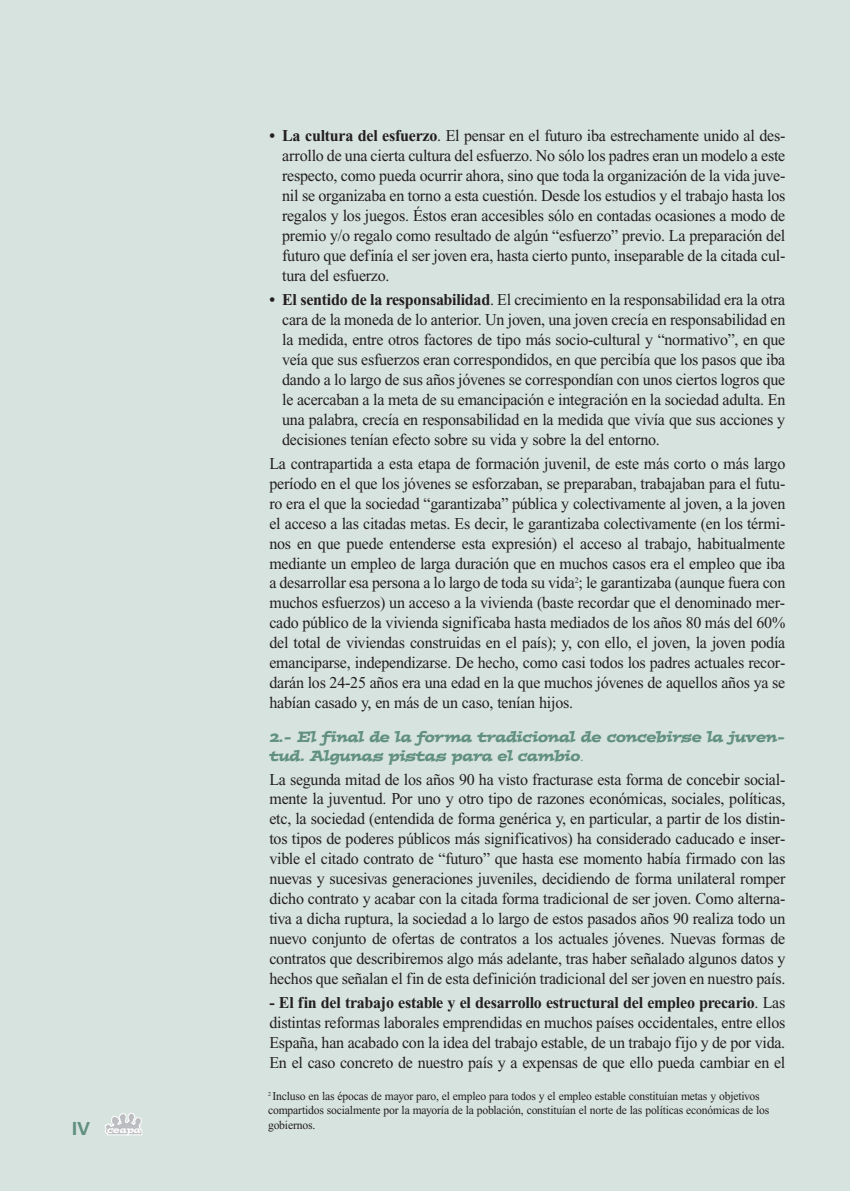
<style>
.page{position:relative;width:850px;height:1191px;background:#fff}
.page>*{position:absolute;margin:0;border:0;box-sizing:border-box;transform-origin:0 0}
.t1{font:16.5px/20px "Times";letter-spacing:-.015em;color:#231f20;text-align:justify}
.t2{font:700 16.5px "Times New Roman";letter-spacing:-.015em;color:#231f20}
.t3{font:italic 15px/19.6px "Postino";letter-spacing:-.02em;color:#619080}
.t4{font:12px/14.4px "Times";letter-spacing:-.015em;color:#231f20}
.t5{font:italic 9.45px "Postino";letter-spacing:-.01em;color:#fff}
.s1{font-family:"Univers";font-weight:700;font-style:normal;font-size:18px;color:#619080}
.s2{font-family:"Times New Roman";font-weight:700}
.s3{font-family:"Times";font-style:normal}
.s4{font-family:"Times";font-weight:400}
</style>
<div class="page">
<div style="left:0;top:1px;width:849px;height:1189px;background:#d7e3de"></div>
<svg style="left:105px;top:1113px;width:37px;height:21px"></svg>
<p class="t5" style="left:72px;top:1125px;width:70px"><span class="s1">IV</span> ceapa</p>
<p class="t1" style="left:282px;top:127px;width:504px;text-indent:-13px"><span class="s2">• La cultura del esfuerzo</span>. El pensar en el futuro iba estrechamente unido al des&shy;arrollo de una cierta cultura del esfuerzo. No sólo los padres eran un modelo a este respecto, como pueda ocurrir ahora, sino que toda la organización de la vida juve&shy;nil se organizaba en torno a esta cuestión. Desde los estudios y el trabajo hasta los regalos y los juegos. Éstos eran accesibles sólo en contadas ocasiones a modo de premio y/o regalo como resultado de algún “esfuerzo” previo. La preparación del futuro que definía el ser joven era, hasta cierto punto, inseparable de la citada cul&shy;tura del esfuerzo.</p>
<p class="t1" style="left:282px;top:291px;width:504px;text-indent:-13px"><span class="s2">• El sentido de la responsabilidad</span>. El crecimiento en la responsabilidad era la otra cara de la moneda de lo anterior. Un joven, una joven crecía en responsabilidad en la medida, entre otros factores de tipo más socio-cultural y “normativo”, en que veía que sus esfuerzos eran correspondidos, en que percibía que los pasos que iba dando a lo largo de sus años jóvenes se correspondían con unos ciertos logros que le acercaban a la meta de su emancipación e integración en la sociedad adulta. En una palabra, crecía en responsabilidad en la medida que vivía que sus acciones y decisiones tenían efecto sobre su vida y sobre la del entorno.</p>
<p class="t1" style="left:269px;top:455px;width:517px">La contrapartida a esta etapa de formación juvenil, de este más corto o más largo período en el que los jóvenes se esforzaban, se preparaban, trabajaban para el futu&shy;ro era el que la sociedad “garantizaba” pública y colectivamente al joven, a la joven el acceso a las citadas metas. Es decir, le garantizaba colectivamente (en los térmi&shy;nos en que puede entenderse esta expresión) el acceso al trabajo, habitualmente mediante un empleo de larga duración que en muchos casos era el empleo que iba a desarrollar esa persona a lo largo de toda su vida<sup>2</sup>; le garantizaba (aunque fuera con muchos esfuerzos) un acceso a la vivienda (baste recordar que el denominado mer&shy;cado público de la vivienda significaba hasta mediados de los años 80 más del 60% del total de viviendas construidas en el país); y, con ello, el joven, la joven podía emanciparse, independizarse. De hecho, como casi todos los padres actuales recor&shy;darán los 24-25 años era una edad en la que muchos jóvenes de aquellos años ya se habían casado y, en más de un caso, tenían hijos.</p>
<p class="t3" style="left:269px;top:728px;width:517px">2.- El final de la forma tradicional de concebirse la juven&shy;tud. Algunas pistas para el cambio<span class="s3">.</span></p>
<p class="t1" style="left:269px;top:770px;width:517px">La segunda mitad de los años 90 ha visto fracturase esta forma de concebir social&shy;mente la juventud. Por uno y otro tipo de razones económicas, sociales, políticas, etc, la sociedad (entendida de forma genérica y, en particular, a partir de los distin&shy;tos tipos de poderes públicos más significativos) ha considerado caducado e inser&shy;vible el citado contrato de “futuro” que hasta ese momento había firmado con las nuevas y sucesivas generaciones juveniles, decidiendo de forma unilateral romper dicho contrato y acabar con la citada forma tradicional de ser joven. Como alterna&shy;tiva a dicha ruptura, la sociedad a lo largo de estos pasados años 90 realiza todo un nuevo conjunto de ofertas de contratos a los actuales jóvenes. Nuevas formas de contratos que describiremos algo más adelante, tras haber señalado algunos datos y hechos que señalan el fin de esta definición tradicional del ser joven en nuestro país.</p>
<p class="t2" style="left:269px;top:996px;width:517px">- El fin del trabajo estable y el desarrollo estructural del empleo precario<span class="s4">. Las</span></p>
<p class="t1" style="left:269px;top:1013px;width:517px">distintas reformas laborales emprendidas en muchos países occidentales, entre ellos España, han acabado con la idea del trabajo estable, de un trabajo fijo y de por vida.<br>En el caso concreto de nuestro país y a expensas de que ello pueda cambiar en el</p>
<p class="t4" style="left:268px;top:1089px;width:503px"><sup>2</sup> Incluso en las épocas de mayor paro, el empleo para todos y el empleo estable constituían metas y objetivos compartidos socialmente por la mayoría de la población, constituían el norte de las políticas económicas de los gobiernos.</p>
</div>
